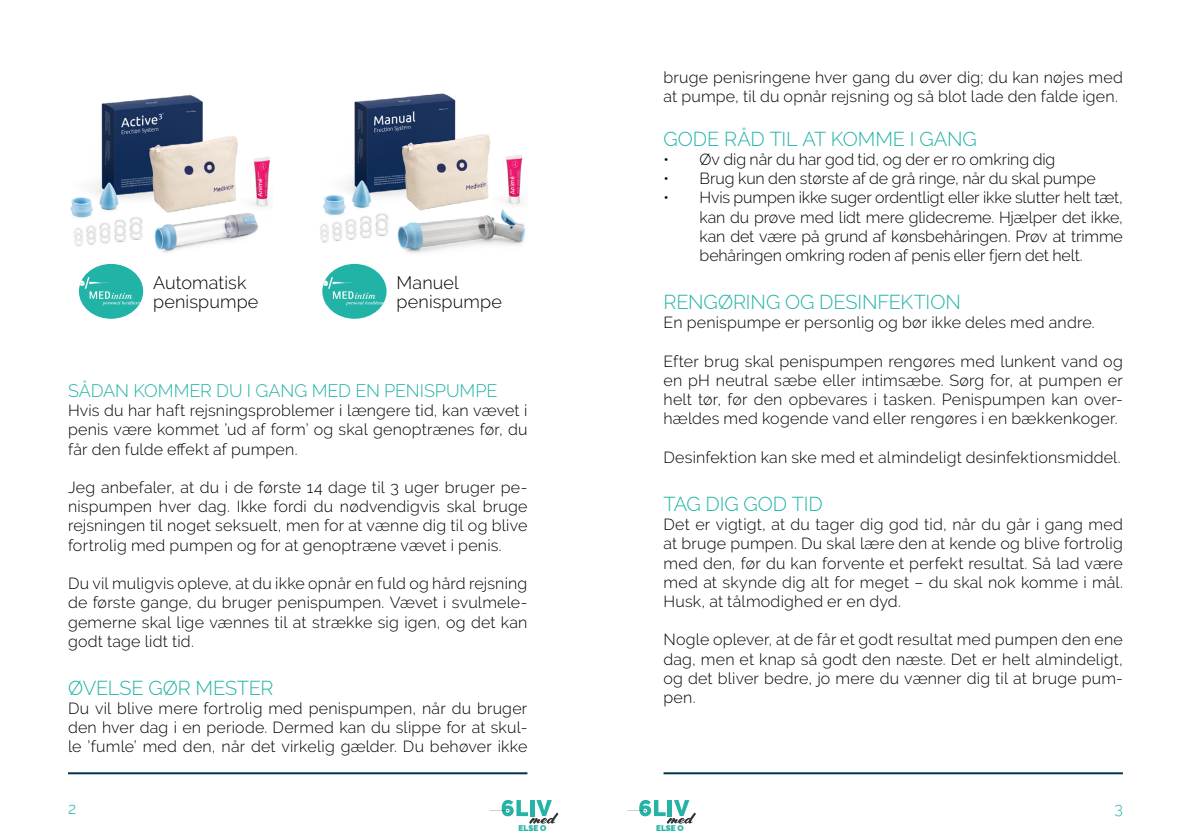
<style>
.page{position:relative;width:1191px;height:840px;background:#fff}
.page>*{position:absolute;margin:0;border:0;box-sizing:border-box;transform-origin:0 0}
.t1{font:300 20px "Raleway";letter-spacing:-.005em;color:#22b3a7}
.t2{font:300 18px/19.2px "Raleway";letter-spacing:.01em;color:#000}
.t3{font:300 18px "Raleway";letter-spacing:-.005em;color:#22b3a7}
.t4{font:300 16px/19.2px "Raleway";letter-spacing:.01em;color:#000;text-align:justify}
.t5{font:300 16px "Raleway";letter-spacing:-.01em;color:#000}
.t6{font:300 16px "Raleway";color:#22b3a7}
.t7{font:900 8.2px "Raleway";color:#24b3a5}
</style>
<div class="page">
<svg style="left:490px;top:799px;width:68px;height:24px"></svg>
<svg style="left:627px;top:799px;width:69px;height:24px"></svg>
<hr style="left:68px;top:771px;width:459px;height:2px;background:#02354b">
<hr style="left:663px;top:771px;width:460px;height:2px;background:#02354b">
<img style="left:71px;top:95px;width:199px;height:178px">
<img style="left:320px;top:93px;width:206px;height:184px">
<div style="left:79px;top:264px;width:64px;height:54px;background:#22b3a7;border-radius:50%"></div>
<svg style="left:79px;top:277px;width:64px;height:28px"></svg>
<div style="left:322px;top:264px;width:64px;height:54px;background:#22b3a7;border-radius:50%"></div>
<svg style="left:322px;top:277px;width:64px;height:28px"></svg>
<p class="t2" style="left:153px;top:273px;width:107px">Automatisk penispumpe</p>
<p class="t2" style="left:396px;top:273px;width:107px">Manuel penispumpe</p>
<p class="t3" style="left:68px;top:380px;width:431px">SÅDAN KOMMER DU I GANG MED EN PENISPUMPE</p>
<p class="t4" style="left:68px;top:400px;width:461px">Hvis du har haft rejsningsproblemer i længere tid, kan vævet i penis være kommet ’ud af form’ og skal genoptrænes før, du får den fulde effekt af pumpen.</p>
<p class="t4" style="left:68px;top:477px;width:461px">Jeg anbefaler, at du i de første 14 dage til 3 uger bruger pe&shy;nispumpen hver dag. Ikke fordi du nødvendigvis skal bruge rejsningen til noget seksuelt, men for at vænne dig til og blive fortrolig med pumpen og for at genoptræne vævet i penis.</p>
<p class="t4" style="left:68px;top:573px;width:461px">Du vil muligvis opleve, at du ikke opnår en fuld og hård rejsning de første gange, du bruger penispumpen. Vævet i svulmele&shy;gemerne skal lige vænnes til at strække sig igen, og det kan godt tage lidt tid.</p>
<p class="t1" style="left:68px;top:675px;width:207px">ØVELSE GØR MESTER</p>
<p class="t4" style="left:68px;top:698px;width:461px">Du vil blive mere fortrolig med penispumpen, når du bruger den hver dag i en periode. Dermed kan du slippe for at skul&shy;le ’fumle’ med den, når det virkelig gælder. Du behøver ikke</p>
<p class="t4" style="left:663px;top:68px;width:461px">bruge penisringene hver gang du øver dig; du kan nøjes med at pumpe, til du opnår rejsning og så blot lade den falde igen.</p>
<p class="t1" style="left:663px;top:127px;width:315px">GODE RÅD TIL AT KOMME I GANG</p>
<p class="t4" style="left:663px;top:149px;width:393px">• Øv dig når du har god tid, og der er ro omkring dig</p>
<p class="t5" style="left:663px;top:169px;width:434px">• Brug kun den største af de grå ringe, når du skal pumpe</p>
<p class="t4" style="left:699px;top:188px;width:425px;text-indent:-36px">• Hvis pumpen ikke suger ordentligt eller ikke slutter helt tæt, kan du prøve med lidt mere glidecreme. Hjælper det ikke, kan det være på grund af kønsbehåringen. Prøv at trimme behåringen omkring roden af penis eller fjern det helt.</p>
<p class="t1" style="left:663px;top:290px;width:299px">RENGØRING OG DESINFEKTION</p>
<p class="t4" style="left:663px;top:313px;width:432px">En penispumpe er personlig og bør ikke deles med andre.</p>
<p class="t4" style="left:663px;top:351px;width:461px">Efter brug skal penispumpen rengøres med lunkent vand og en pH neutral sæbe eller intimsæbe. Sørg for, at pumpen er helt tør, før den opbevares i tasken. Penispumpen kan over&shy;hældes med kogende vand eller rengøres i en bækkenkoger.</p>
<p class="t4" style="left:663px;top:447px;width:458px">Desinfektion kan ske med et almindeligt desinfektionsmiddel.</p>
<p class="t1" style="left:663px;top:492px;width:161px">TAG DIG GOD TID</p>
<p class="t4" style="left:663px;top:514px;width:461px">Det er vigtigt, at du tager dig god tid, når du går i gang med at bruge pumpen. Du skal lære den at kende og blive fortrolig med den, før du kan forvente et perfekt resultat. Så lad være med at skynde dig alt for meget – du skal nok komme i mål.<br>Husk, at tålmodighed er en dyd.</p>
<p class="t4" style="left:663px;top:629px;width:461px">Nogle oplever, at de får et godt resultat med pumpen den ene dag, men et knap så godt den næste. Det er helt almindeligt, og det bliver bedre, jo mere du vænner dig til at bruge pum&shy;pen.</p>
<p class="t6" style="left:68px;top:798px;width:10px">2</p>
<p class="t6" style="left:1114px;top:798px;width:10px">3</p>
<p class="t7" style="left:518px;top:823px;width:29px">ELSE O</p>
<p class="t7" style="left:656px;top:823px;width:29px">ELSE O</p>
</div>
